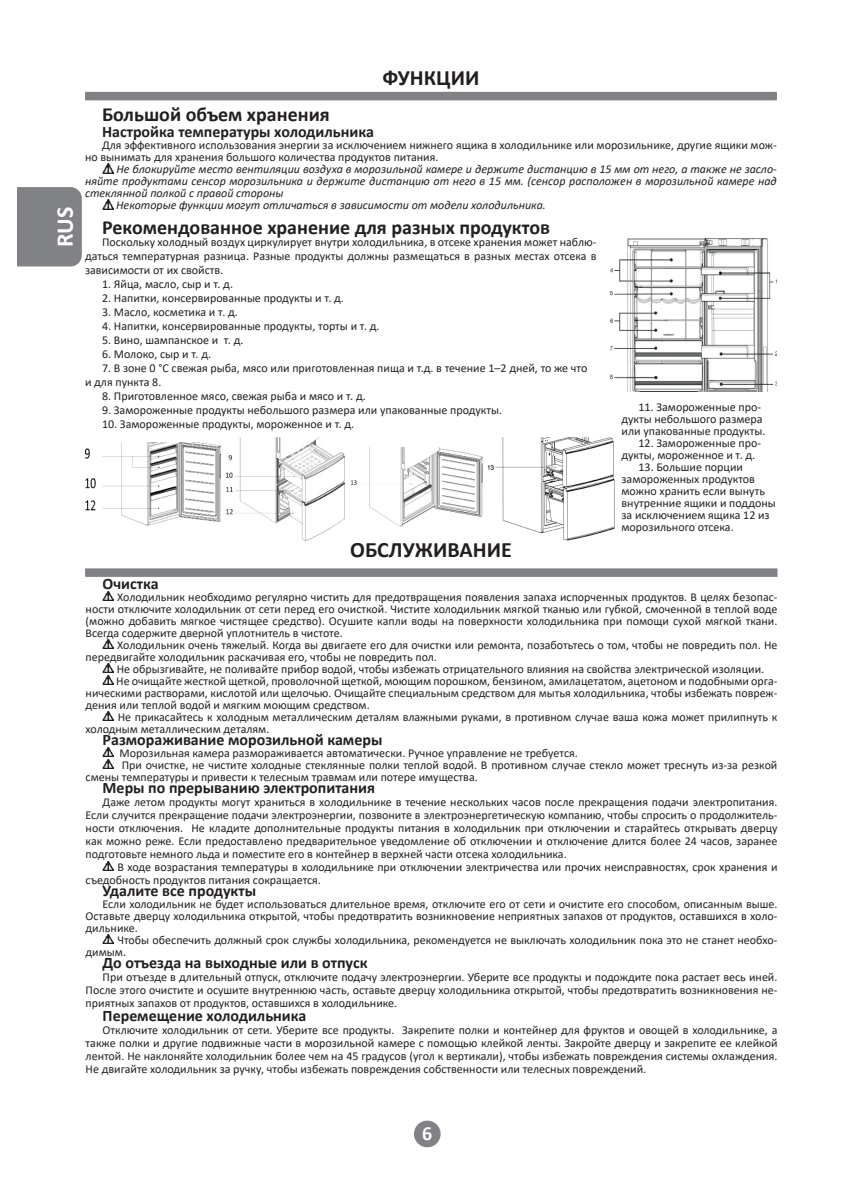
<style>
.page{position:relative;width:862px;height:1202px;background:#fff}
.page>*{position:absolute;margin:0;border:0;box-sizing:border-box;transform-origin:0 0}
.t1{font:700 24px "Calibri";color:#fff}
.Раздел_RUS{font:700 22px "Calibri";color:#231f20}
.Основной_8{font:700 20px "Calibri";color:#231f20}
.t2{font:700 20px "Calibri";color:#fff}
.Основной_8-2{font:700 16px "Calibri";color:#231f20}
.Основной_8-3{font:12px/12px "Calibri";color:#231f20}
.Основной_8-4{font:italic 12px/12px "Calibri";color:#231f20;text-align:justify}
</style>
<div class="page">
<div style="left:85px;top:92px;width:692px;height:8px;background:#808285"></div>
<div style="left:414px;top:1121px;width:27px;height:26px;background:#808285;border-radius:50%"></div>
<div style="left:17px;top:187px;width:65px;height:79px;background:#808285"></div>
<svg style="left:102px;top:163px;width:11px;height:10px"></svg>
<svg style="left:102px;top:199px;width:11px;height:10px"></svg>
<img style="left:85px;top:443px;width:135px;height:83px">
<img style="left:227px;top:437px;width:117px;height:103px">
<img style="left:351px;top:447px;width:132px;height:79px">
<img style="left:487px;top:437px;width:128px;height:103px">
<div style="left:85px;top:568px;width:692px;height:9px;background:#808285"></div>
<svg style="left:103px;top:591px;width:11px;height:10px"></svg>
<svg style="left:103px;top:639px;width:11px;height:10px"></svg>
<svg style="left:103px;top:663px;width:11px;height:22px"></svg>
<svg style="left:103px;top:711px;width:11px;height:10px"></svg>
<svg style="left:103px;top:747px;width:11px;height:22px"></svg>
<svg style="left:103px;top:861px;width:11px;height:10px"></svg>
<svg style="left:103px;top:934px;width:11px;height:10px"></svg>
<img style="left:611px;top:239px;width:166px;height:153px">
<h1 class="t1" style="left:48px;top:247px;width:42px;rotate:-90deg">RUS</h1>
<p class="Раздел_RUS" style="left:383px;top:62px;width:98px">ФУНКЦИИ</p>
<p class="Основной_8" style="left:102px;top:101px;width:229px">Большой объем хранения</p>
<p class="Основной_8-2" style="left:102px;top:120px;width:273px">Настройка температуры холодильника</p>
<p class="Основной_8-3" style="left:85px;top:139px;width:693px;text-indent:17px">Для эффективного использования энергии за исключением нижнего ящика в холодильнике или морозильнике, другие ящики мож&shy;но вынимать для хранения большого количества продуктов питания.</p>
<p class="Основной_8-4" style="left:85px;top:163px;width:693px;text-indent:31px">Не блокируйте место вентиляции воздуха в морозильной камере и держите дистанцию в 15 мм от него, а также не засло&shy;няйте продуктами сенсор морозильника и держите дистанцию от него в 15 мм. (сенсор расположен в морозильной камере над стеклянной полкой с правой стороны</p>
<p class="Основной_8-4" style="left:116px;top:199px;width:431px">Некоторые функции могут отличаться в зависимости от модели холодильника.</p>
<p class="Основной_8-3" style="left:85px;top:234px;width:513px;line-height:14px;text-align:justify;text-indent:17px">Поскольку холодный воздух циркулирует внутри холодильника, в отсеке хранения может наблю&shy;даться температурная разница. Разные продукты должны размещаться в разных местах отсека в зависимости от их свойств.</p>
<p class="Основной_8-3" style="left:102px;top:277px;width:132px">1. Яйца, масло, сыр и т. д.</p>
<p class="Основной_8-3" style="left:102px;top:291px;width:243px">2. Напитки, консервированные продукты и т. д.</p>
<p class="Основной_8-3" style="left:102px;top:305px;width:137px">3. Масло, косметика и т. д.</p>
<p class="Основной_8-3" style="left:102px;top:319px;width:279px">4. Напитки, консервированные продукты, торты и т. д.</p>
<p class="Основной_8-3" style="left:102px;top:333px;width:143px">5. Вино, шампанское и т. д.</p>
<p class="Основной_8-3" style="left:102px;top:347px;width:110px">6. Молоко, сыр и т. д.</p>
<p class="Основной_8-3" style="left:85px;top:360px;width:504px;line-height:14px;text-indent:17px">7. В зоне 0 °C свежая рыба, мясо или приготовленная пища и т.д. в течение 1–2 дней, то же что и для пункта 8.</p>
<p class="Основной_8-3" style="left:102px;top:389px;width:265px">8. Приготовленное мясо, свежая рыба и мясо и т. д.</p>
<p class="Основной_8-3" style="left:102px;top:403px;width:401px">9. Замороженные продукты небольшого размера или упакованные продукты.</p>
<p class="Основной_8-3" style="left:102px;top:417px;width:254px">10. Замороженные продукты, мороженное и т. д.</p>
<p class="Основной_8" style="left:102px;top:213px;width:449px">Рекомендованное хранение для разных продуктов</p>
<p class="Основной_8-3" style="left:621px;top:401px;width:145px;text-indent:17px">11. Замороженные про&shy;дукты небольшого размера или упакованные продукты.</p>
<p class="Основной_8-3" style="left:621px;top:437px;width:141px;text-indent:17px">12. Замороженные про&shy;дукты, мороженное и т. д.</p>
<p class="Основной_8-3" style="left:621px;top:461px;width:156px;text-indent:17px">13. Большие порции замороженных продуктов можно хранить если вынуть внутренние ящики и поддоны за исключением ящика 12 из морозильного отсека.</p>
<p class="Раздел_RUS" style="left:350px;top:534px;width:163px">ОБСЛУЖИВАНИЕ</p>
<p class="Основной_8-2" style="left:103px;top:572px;width:58px">Очистка</p>
<p class="Основной_8-3" style="left:86px;top:591px;width:693px;text-align:justify;text-indent:32px">Холодильник необходимо регулярно чистить для предотвращения появления запаха испорченных продуктов. В целях безопас&shy;ности отключите холодильник от сети перед его очисткой. Чистите холодильник мягкой тканью или губкой, смоченной в теплой воде (можно добавить мягкое чистящее средство). Осушите капли воды на поверхности холодильника при помощи сухой мягкой ткани.<br>Всегда содержите дверной уплотнитель в чистоте.</p>
<p class="Основной_8-3" style="left:86px;top:639px;width:693px;text-indent:32px">Холодильник очень тяжелый. Когда вы двигаете его для очистки или ремонта, позаботьтесь о том, чтобы не повредить пол. Не передвигайте холодильник раскачивая его, чтобы не повредить пол.</p>
<p class="Основной_8-3" style="left:117px;top:663px;width:649px">Не обрызгивайте, не поливайте прибор водой, чтобы избежать отрицательного влияния на свойства электрической изоляции.</p>
<p class="Основной_8-3" style="left:86px;top:675px;width:693px;text-align:justify;text-indent:31px">Не очищайте жесткой щеткой, проволочной щеткой, моющим порошком, бензином, амилацетатом, ацетоном и подобными орга&shy;ническими растворами, кислотой или щелочью. Очищайте специальным средством для мытья холодильника, чтобы избежать повреж&shy;дения или теплой водой и мягким моющим средством.</p>
<p class="Основной_8-3" style="left:86px;top:711px;width:693px;text-indent:32px">Не прикасайтесь к холодным металлическим деталям влажными руками, в противном случае ваша кожа может прилипнуть к холодным металлическим деталям.</p>
<p class="Основной_8-2" style="left:103px;top:728px;width:281px">Размораживание морозильной камеры</p>
<p class="Основной_8-3" style="left:119px;top:747px;width:460px">Морозильная камера размораживается автоматически. Ручное управление не требуется.</p>
<p class="Основной_8-3" style="left:86px;top:759px;width:693px;text-indent:36px">При очистке, не чистите холодные стеклянные полки теплой водой. В противном случае стекло может треснуть из-за резкой смены температуры и привести к телесным травмам или потере имущества.</p>
<p class="Основной_8-2" style="left:103px;top:776px;width:274px">Меры по прерыванию электропитания</p>
<p class="Основной_8-3" style="left:86px;top:795px;width:693px;line-height:13px;text-align:justify;text-indent:17px">Даже летом продукты могут храниться в холодильнике в течение нескольких часов после прекращения подачи электропитания.<br>Если случится прекращение подачи электроэнергии, позвоните в электроэнергетическую компанию, чтобы спросить о продолжитель&shy;ности отключения. Не кладите дополнительные продукты питания в холодильник при отключении и старайтесь открывать дверцу как можно реже. Если предоставлено предварительное уведомление об отключении и отключение длится более 24 часов, заранее подготовьте немного льда и поместите его в контейнер в верхней части отсека холодильника.</p>
<p class="Основной_8-3" style="left:86px;top:860px;width:693px;line-height:13px;text-indent:32px">В ходе возрастания температуры в холодильнике при отключении электричества или прочих неисправностях, срок хранения и съедобность продуктов питания сокращается.</p>
<p class="Основной_8-2" style="left:103px;top:879px;width:155px">Удалите все продукты</p>
<p class="Основной_8-3" style="left:86px;top:898px;width:693px;text-align:justify;text-indent:17px">Если холодильник не будет использоваться длительное время, отключите его от сети и очистите его способом, описанным выше.<br>Оставьте дверцу холодильника открытой, чтобы предотвратить возникновение неприятных запахов от продуктов, оставшихся в холо&shy;дильнике.</p>
<p class="Основной_8-3" style="left:86px;top:934px;width:693px;text-indent:32px">Чтобы обеспечить должный срок службы холодильника, рекомендуется не выключать холодильник пока это не станет необхо&shy;димым.</p>
<p class="Основной_8-2" style="left:103px;top:951px;width:266px">До отъезда на выходные или в отпуск</p>
<p class="Основной_8-3" style="left:86px;top:970px;width:693px;line-height:13px;text-align:justify;text-indent:17px">При отъезде в длительный отпуск, отключите подачу электроэнергии. Уберите все продукты и подождите пока растает весь иней.<br>После этого очистите и осушите внутреннюю часть, оставьте дверцу холодильника открытой, чтобы предотвратить возникновения не&shy;приятных запахов от продуктов, оставшихся в холодильнике.</p>
<p class="Основной_8-2" style="left:103px;top:1004px;width:205px">Перемещение холодильника</p>
<p class="Основной_8-3" style="left:86px;top:1023px;width:693px;line-height:13px;text-align:justify;text-indent:17px">Отключите холодильник от сети. Уберите все продукты. Закрепите полки и контейнер для фруктов и овощей в холодильнике, а также полки и другие подвижные части в морозильной камере с помощью клейкой ленты. Закройте дверцу и закрепите ее клейкой лентой. Не наклоняйте холодильник более чем на 45 градусов (угол к вертикали), чтобы избежать повреждения системы охлаждения.<br>Не двигайте холодильник за ручку, чтобы избежать повреждения собственности или телесных повреждений.</p>
<h3 class="t2" style="left:422px;top:1120px;width:12px">6</h3>
</div>
